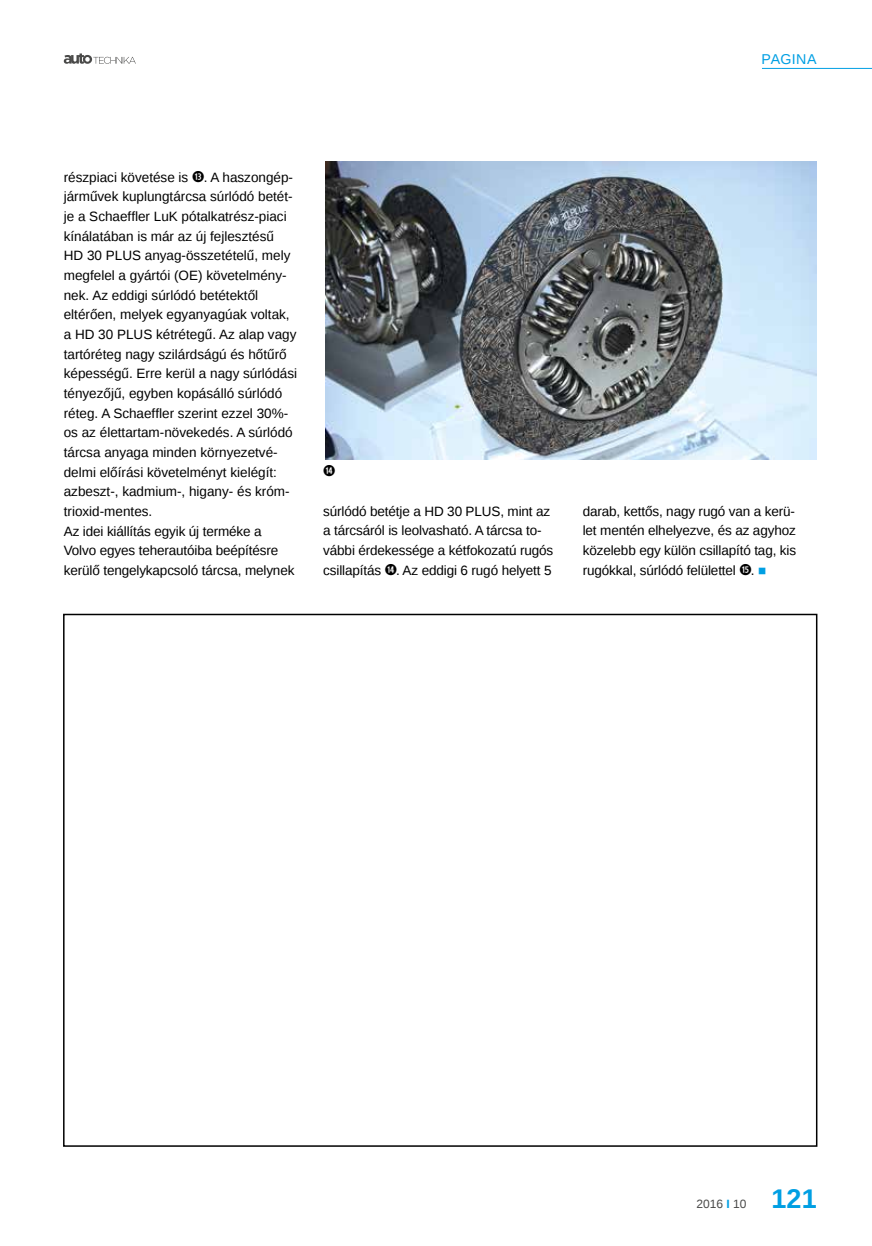
<style>
.page{position:relative;width:872px;height:1246px;background:#fff}
.page>*{position:absolute;margin:0;border:0;box-sizing:border-box;transform-origin:0 0}
.t1{font:700 27px "Liberation Sans";color:#009fe3}
.t2{font:15px "Combi Numerals Ltd";color:#000}
.t3{font:14.25px "Liberation Sans";letter-spacing:.025em;color:#009fe3}
.t4{font:13.5px/19.6px "Liberation Sans";color:#000}
.t5{font:12px "Liberation Sans";color:#4a4a49}
.s1{font-family:"Combi Numerals Ltd";font-size:15px}
.s2{color:#009fe3}
.s3{font-weight:700;color:#009fe3}
</style>
<div class="page">
<hr style="left:762px;top:68px;width:110px;height:1px;background:#009fe3">
<svg style="left:64px;top:53px;width:72px;height:11px"></svg>
<img style="left:325px;top:162px;width:491px;height:297px">
<p class="t3" style="left:761px;top:51px;width:57px">PAGINA</p>
<p class="t4" style="left:64px;top:168px;width:235px">részpiaci követése is <span class="s1">⓭</span>. A haszongép&shy;járművek kuplungtárcsa súrlódó betét&shy;je a Schaeffler LuK pótalkatrész-piaci kínálatában is már az új fejlesztésű<br>HD 30 PLUS anyag-összetételű, mely megfelel a gyártói (OE) követelmény&shy;nek. Az eddigi súrlódó betétektől eltérően, melyek egyanyagúak voltak, a HD 30 PLUS kétrétegű. Az alap vagy tartóréteg nagy szilárdságú és hőtűrő képességű. Erre kerül a nagy súrlódási tényezőjű, egyben kopásálló súrlódó réteg. A Schaeffler szerint ezzel 30%- os az élettartam-növekedés. A súrlódó tárcsa anyaga minden környezetvé&shy;delmi előírási követelményt kielégít: azbeszt-, kadmium-, higany- és króm&shy;trioxid-mentes.<br>Az idei kiállítás egyik új terméke a Volvo egyes teherautóiba beépítésre kerülő tengelykapcsoló tárcsa, melynek</p>
<p class="t2" style="left:323px;top:462px;width:14px">⓮</p>
<p class="t4" style="left:323px;top:502px;width:232px">súrlódó betétje a HD 30 PLUS, mint az a tárcsáról is leolvasható. A tárcsa to&shy;vábbi érdekessége a kétfokozatú rugós csillapítás <span class="s1">⓮</span>. Az eddigi 6 rugó helyett 5</p>
<p class="t4" style="left:583px;top:502px;width:215px;text-align:justify">darab, kettős, nagy rugó van a kerü&shy;let mentén elhelyezve, és az agyhoz közelebb egy külön csillapító tag, kis rugókkal, súrlódó felülettel <span class="s1">⓯</span>. <span class="s2">■</span></p>
<p class="t5" style="left:696px;top:1197px;width:52px">2016 <span class="s3">I</span> 10</p>
<h1 class="t1" style="left:771px;top:1180px;width:47px">121</h1>
</div>
